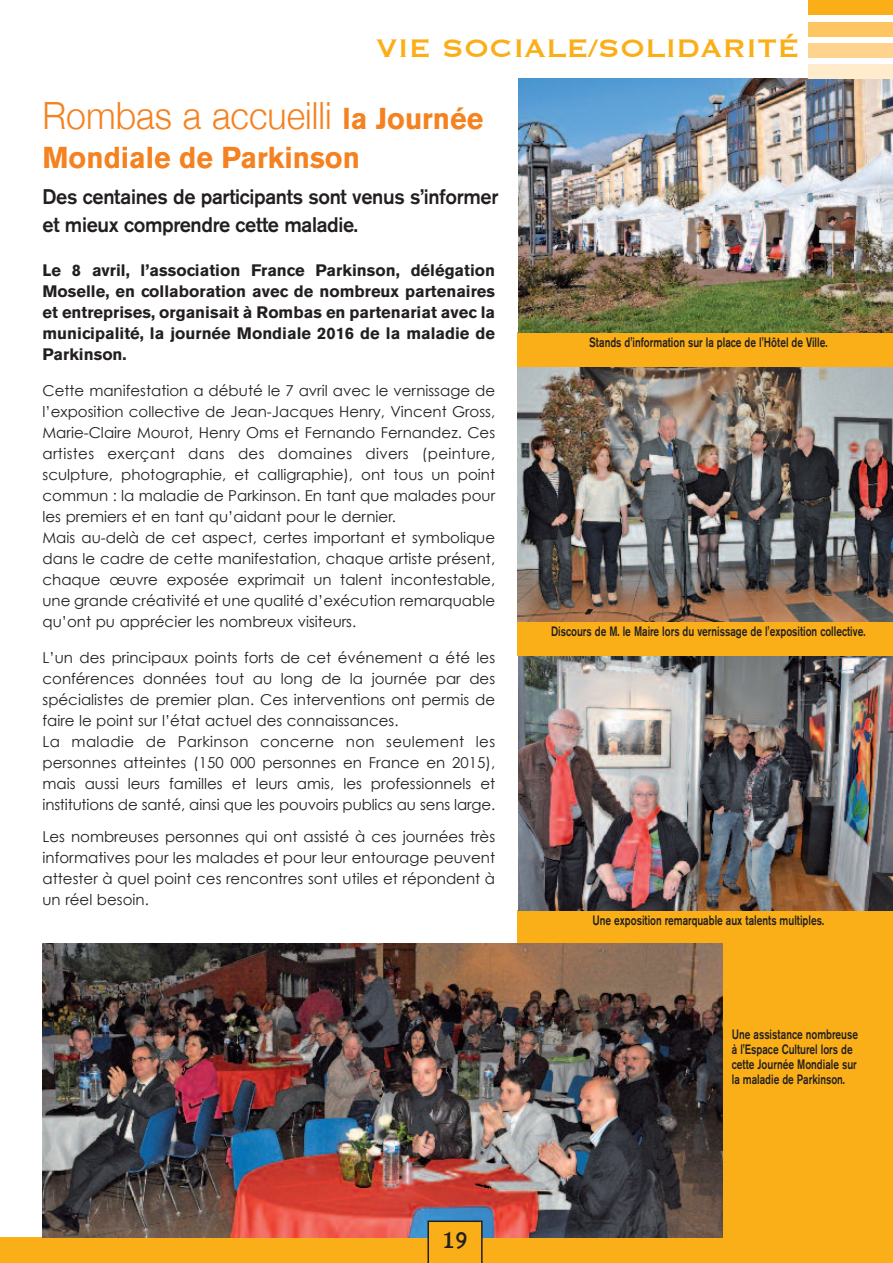
<style>
.page{position:relative;width:893px;height:1263px;background:#fff}
.page>*{position:absolute;margin:0;border:0;box-sizing:border-box;transform-origin:0 0}
.t1{font:300 37.5px "Helvetica Neue";color:#f58220;scale:.95 1}
.t2{font:33px "Copperplate";color:#faaf18}
.t3{font:700 30px "Akzidenz Grotesk BE";color:#f58220;scale:.95 1}
.t4{font:500 22.5px "Blindfish";color:#231f20}
.t5{font:500 21px/28.5px "Akzidenz Grotesk BE";letter-spacing:-.015em;color:#231f20;scale:.95 1}
.t6{font:700 16.5px/21px "Akzidenz Grotesk BE";color:#231f20;text-align:justify}
.t7{font:15px/21px "Century Gothic";color:#231f20}
.t8{font:500 13.5px/15px "Akzidenz Grotesk BE";color:#231f20;scale:.75 1}
.s1{font-family:"Akzidenz Grotesk BE";font-weight:700;font-size:30px}
</style>
<div class="page">
<div style="left:0;top:1237px;width:893px;height:26px;background:#faaf18"></div>
<div style="left:517px;top:118px;width:376px;height:1145px;background:#faaf18"></div>
<img style="left:518px;top:78px;width:375px;height:254px">
<img style="left:517px;top:367px;width:376px;height:254px">
<img style="left:518px;top:656px;width:375px;height:254px">
<img style="left:43px;top:944px;width:680px;height:294px">
<svg style="left:427px;top:1220px;width:56px;height:43px"></svg>
<div style="left:808px;top:0;width:85px;height:15px;background:#faaf18"></div>
<div style="left:808px;top:22px;width:85px;height:15px;background:#fec563"></div>
<div style="left:808px;top:43px;width:85px;height:15px;background:#fed38d"></div>
<div style="left:808px;top:65px;width:85px;height:14px;background:#feeccd"></div>
<h2 class="t2" style="left:376px;top:32px;width:425px">VIE SOCIALE/SOLIDARITÉ</h2>
<h1 class="t1" style="left:43px;top:93px;width:466px">Rombas a accueilli <span class="s1">la Journée</span></h1>
<h3 class="t3" style="left:43px;top:146px;width:336px">Mondiale de Parkinson</h3>
<h3 class="t5" style="left:43px;top:184px;width:481px">Des centaines de participants sont venus s’informer et mieux comprendre cette maladie.</h3>
<p class="t6" style="left:43px;top:261px;width:454px">Le 8 avril, l’association France Parkinson, délégation Moselle, en collaboration avec de nombreux partenaires et entreprises, organisait à Rombas en partenariat avec la municipalité, la journée Mondiale 2016 de la maladie de Parkinson.</p>
<p class="t7" style="left:43px;top:380px;width:454px">Cette manifestation a débuté le 7 avril avec le vernissage de l’exposition collective de Jean-Jacques Henry, Vincent Gross, Marie-Claire Mourot, Henry Oms et Fernando Fernandez. Ces artistes exerçant dans des domaines divers (peinture, sculpture, photographie, et calligraphie), ont tous un point commun : la maladie de Parkinson. En tant que malades pour les premiers et en tant qu’aidant pour le dernier.<br>Mais au-delà de cet aspect, certes important et symbolique dans le cadre de cette manifestation, chaque artiste présent, chaque œuvre exposée exprimait un talent incontestable, une grande créativité et une qualité d’exécution remarquable qu’ont pu apprécier les nombreux visiteurs.</p>
<p class="t7" style="left:43px;top:647px;width:454px">L’un des principaux points forts de cet événement a été les conférences données tout au long de la journée par des spécialistes de premier plan. Ces interventions ont permis de faire le point sur l’état actuel des connaissances.<br>La maladie de Parkinson concerne non seulement les personnes atteintes (150 000 personnes en France en 2015), mais aussi leurs familles et leurs amis, les professionnels et institutions de santé, ainsi que les pouvoirs publics au sens large.</p>
<p class="t7" style="left:43px;top:825px;width:454px;text-align:justify">Les nombreuses personnes qui ont assisté à ces journées très informatives pour les malades et pour leur entourage peuvent attester à quel point ces rencontres sont utiles et répondent à un réel besoin.</p>
<p class="t8" style="left:589px;top:336px;width:319px">Stands d'information sur la place de l'Hôtel de Ville.</p>
<p class="t8" style="left:551px;top:625px;width:421px">Discours de M. le Maire lors du vernissage de l'exposition collective.</p>
<p class="t8" style="left:592px;top:914px;width:310px">Une exposition remarquable aux talents multiples.</p>
<p class="t8" style="left:732px;top:1028px;width:170px">Une assistance nombreuse à l'Espace Culturel lors de cette Journée Mondiale sur la maladie de Parkinson.</p>
<h3 class="t4" style="left:442px;top:1226px;width:27px">19</h3>
</div>
